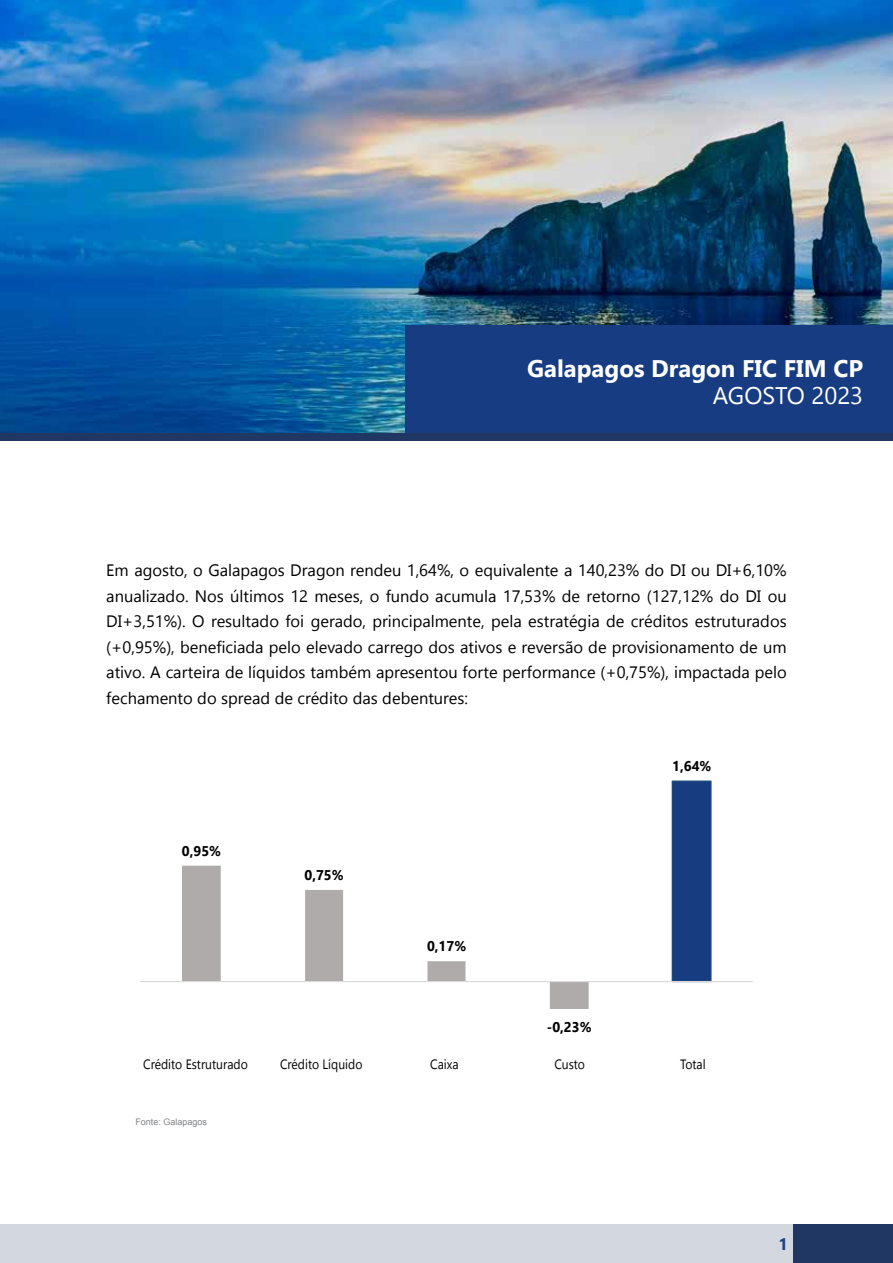
<style>
.page{position:relative;width:893px;height:1263px;background:#fff}
.page>*{position:absolute;margin:0;border:0;box-sizing:border-box;transform-origin:0 0}
.t1{font:700 24px "Gadugi";color:#fff}
.t2{font:24px "Gadugi";color:#fff}
.t3{font:16.5px/25.5px "Gadugi";color:#000;text-align:justify}
.t4{font:700 16.5px "Gadugi";color:#223f7e}
.t5{font:14.1px "Gadugi";letter-spacing:-.01em;color:#000}
.t6{font:700 14.1px "Gadugi";color:#000}
.t7{font:13.5px "Gadugi";color:#000;scale:.9 1}
.t8{font:9px "Arial";color:#808285}
</style>
<div class="page">
<div style="left:0;top:1225px;width:893px;height:38px;background:#d2d7e0"></div>
<div style="left:793px;top:1225px;width:100px;height:38px;background:#203764"></div>
<img style="left:0;top:0;width:893px;height:434px">
<div style="left:405px;top:326px;width:488px;height:112px;background:#183c81"></div>
<div style="left:0;top:434px;width:893px;height:7px;background:#203764"></div>
<div style="left:672px;top:781px;width:39px;height:200px;background:#183c80"></div>
<div style="left:672px;top:780px;width:40px;height:202px;border:1px solid #1f4e79"></div>
<svg style="left:182px;top:866px;width:407px;height:143px"></svg>
<hr style="left:140px;top:981px;width:613px;height:1px;background:#d9d9d9">
<h1 class="t1" style="left:527px;top:354px;width:338px">Galapagos Dragon FIC FIM CP</h1>
<h1 class="t2" style="left:713px;top:381px;width:152px">AGOSTO 2023</h1>
<p class="t3" style="left:106px;top:557px;width:682px">Em agosto, o Galapagos Dragon rendeu 1,64%, o equivalente a 140,23% do DI ou DI+6,10% anualizado. Nos últimos 12 meses, o fundo acumula 17,53% de retorno (127,12% do DI ou DI+3,51%). O resultado foi gerado, principalmente, pela estratégia de créditos estruturados (+0,95%), beneficiada pelo elevado carrego dos ativos e reversão de provisionamento de um ativo. A carteira de líquidos também apresentou forte performance (+0,75%), impactada pelo fechamento do spread de crédito das debentures:</p>
<p class="t6" style="left:182px;top:842px;width:41px">0,95%</p>
<p class="t6" style="left:304px;top:866px;width:41px">0,75%</p>
<p class="t6" style="left:427px;top:937px;width:41px">0,17%</p>
<p class="t6" style="left:547px;top:1018px;width:46px">-0,23%</p>
<p class="t6" style="left:672px;top:757px;width:41px">1,64%</p>
<p class="t5" style="left:164px;top:1055px;width:77px">Estruturados</p>
<p class="t5" style="left:277px;top:1055px;width:95px">Crédito Líquido</p>
<p class="t7" style="left:554px;top:1056px;width:36px">Custo</p>
<p class="t5" style="left:677px;top:1055px;width:32px">Total</p>
<p class="t7" style="left:280px;top:1056px;width:93px">Crédito Líquido</p>
<p class="t7" style="left:430px;top:1056px;width:33px">Caixa</p>
<p class="t5" style="left:549px;top:1055px;width:42px">Custos</p>
<p class="t7" style="left:143px;top:1056px;width:118px">Crédito Estruturado</p>
<p class="t7" style="left:680px;top:1056px;width:30px">Total</p>
<p class="t8" style="left:135px;top:1116px;width:73px">Fonte: Galapagos</p>
<p class="t4" style="left:779px;top:1234px;width:11px">1</p>
</div>
